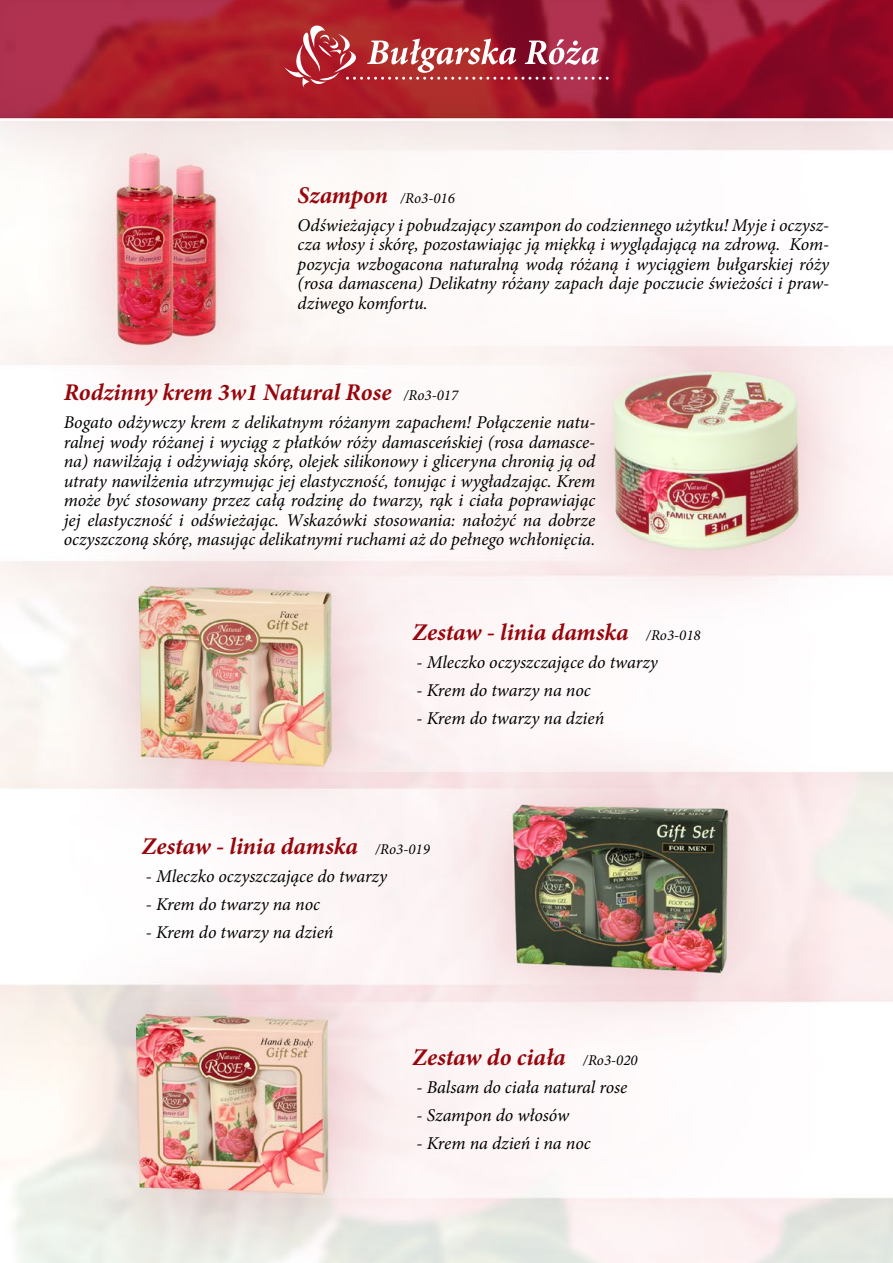
<style>
.page{position:relative;width:893px;height:1263px;background:#fff}
.page>*{position:absolute;margin:0;border:0;box-sizing:border-box;transform-origin:0 0}
.t1{font:italic 700 24px "Minion Pro";letter-spacing:-.005em;color:#97060c}
.t2{font:italic 18px/19.5px "Minion Pro";letter-spacing:-.005em;color:#000;text-align:justify}
.t3{font:italic 15px "Minion Pro";color:#000}
.s1{font-weight:700;font-size:24px;color:#97060c}
.s2{font-weight:400;font-size:15px;color:#000}
</style>
<div class="page">
<img style="left:0;top:0;width:893px;height:1263px">
<svg style="left:284px;top:26px;width:325px;height:62px;background:#b4434d"></svg>
<p class="t3" style="left:298px;top:188px;width:159px"><span class="s1">Szampon</span> /Ro3-016</p>
<p class="t2" style="left:298px;top:215px;width:533px">Odświeżający i pobudzający szampon do codziennego użytku! Myje i oczysz&shy;cza włosy i skórę, pozostawiając ją miękką i wyglądającą na zdrową. Kom&shy;pozycja wzbogacona naturalną wodą różaną i wyciągiem bułgarskiej róży (rosa damascena) Delikatny różany zapach daje poczucie świeżości i praw&shy;dziwego komfortu.</p>
<h1 class="t1" style="left:64px;top:375px;width:396px">Rodzinny krem 3w1 Natural Rose <span class="s2">/Ro3-017</span></h1>
<p class="t2" style="left:64px;top:413px;width:533px">Bogato odżywczy krem z delikatnym różanym zapachem! Połączenie natu&shy;ralnej wody różanej i wyciąg z płatków róży damasceńskiej (rosa damasce&shy;na) nawilżają i odżywiają skórę, olejek silikonowy i gliceryna chronią ją od utraty nawilżenia utrzymując jej elastyczność, tonując i wygładzając. Krem może być stosowany przez całą rodzinę do twarzy, rąk i ciała poprawiając jej elastyczność i odświeżając. Wskazówki stosowania: nałożyć na dobrze oczyszczoną skórę, masując delikatnymi ruchami aż do pełnego wchłonięcia.</p>
<h1 class="t1" style="left:412px;top:615px;width:290px">Zestaw - linia damska <span class="s2">/Ro3-018</span></h1>
<p class="t2" style="left:417px;top:653px;width:243px">- Mleczko oczyszczające do twarzy</p>
<p class="t2" style="left:417px;top:681px;width:176px">- Krem do twarzy na noc</p>
<p class="t2" style="left:417px;top:709px;width:189px">- Krem do twarzy na dzień</p>
<h1 class="t1" style="left:142px;top:829px;width:290px">Zestaw - linia damska <span class="s2">/Ro3-019</span></h1>
<p class="t2" style="left:146px;top:866px;width:243px">- Mleczko oczyszczające do twarzy</p>
<p class="t2" style="left:146px;top:894px;width:176px">- Krem do twarzy na noc</p>
<p class="t2" style="left:146px;top:922px;width:189px">- Krem do twarzy na dzień</p>
<h1 class="t1" style="left:412px;top:1041px;width:227px">Zestaw do ciała <span class="s2">/Ro3-020</span></h1>
<p class="t2" style="left:417px;top:1078px;width:212px">- Balsam do ciała natural rose</p>
<p class="t2" style="left:417px;top:1106px;width:154px">- Szampon do włosów</p>
<p class="t2" style="left:417px;top:1134px;width:176px">- Krem na dzień i na noc</p>
</div>
